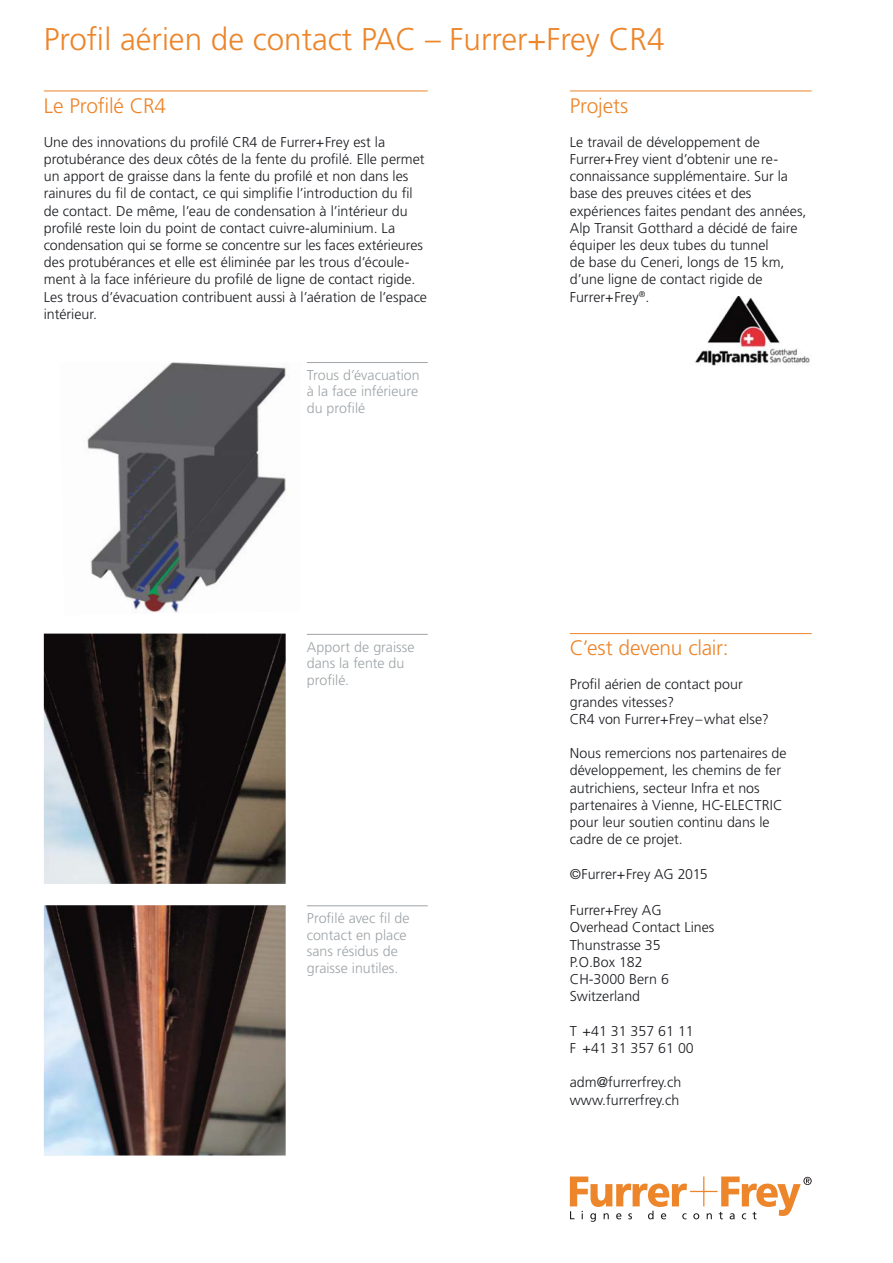
<style>
.page{position:relative;width:893px;height:1263px;background:#fff}
.page>*{position:absolute;margin:0;border:0;box-sizing:border-box;transform-origin:0 0}
.t1{font:300 31.35px "Frutiger";color:#ed852a}
.t2{font:300 21px "Frutiger";letter-spacing:-.01em;color:#ed852a}
.t3{font:300 14.25px/17.2px "Frutiger";color:#1a1c20}
.t4{font:300 14.25px/16.5px "Frutiger";color:#9fa4a8}
</style>
<div class="page">
<img style="left:44px;top:634px;width:242px;height:250px">
<img style="left:44px;top:905px;width:242px;height:251px">
<img style="left:87px;top:362px;width:199px;height:251px">
<img style="left:695px;top:296px;width:115px;height:70px">
<hr style="left:570px;top:633px;width:242px;height:1px;background:#ed852a">
<hr style="left:570px;top:91px;width:242px;height:1px;background:#ed852a">
<hr style="left:44px;top:91px;width:384px;height:1px;background:#ed852a">
<hr style="left:307px;top:634px;width:121px;height:1px;background:#9fa4a8">
<hr style="left:307px;top:905px;width:121px;height:1px;background:#9fa4a8">
<hr style="left:307px;top:362px;width:121px;height:1px;background:#9fa4a8">
<hr style="left:703px;top:1176px;width:1px;height:30px;background:#ed852a">
<svg style="left:570px;top:1177px;width:242px;height:45px"></svg>
<h1 class="t1" style="left:44px;top:26px;width:622px">Profil aérien de contact PAC – Furrer+Frey CR4</h1>
<h2 class="t2" style="left:44px;top:97px;width:124px">Le Profilé CR4</h2>
<p class="t3" style="left:44px;top:134px;width:385px">Une des innovations du profilé CR4 de Furrer+Frey est la protubérance des deux côtés de la fente du profilé. Elle permet un apport de graisse dans la fente du profilé et non dans les rainures du fil de contact, ce qui simplifie l’introduction du fil de contact. De même, l’eau de condensation à l’intérieur du profilé reste loin du point de contact cuivre-aluminium. La condensation qui se forme se concentre sur les faces extérieures des protubérances et elle est éliminée par les trous d’écoule&shy;ment à la face inférieure du profilé de ligne de contact rigide.<br>Les trous d’évacuation contribuent aussi à l’aération de l’espace intérieur.</p>
<p class="t4" style="left:307px;top:368px;width:114px;text-align:justify">Trous d’évacuation à la face inférieure du profilé</p>
<p class="t4" style="left:307px;top:640px;width:109px">Apport de graisse dans la fente du profilé.</p>
<p class="t4" style="left:307px;top:911px;width:104px">Profilé avec fil de contact en place sans résidus de graisse inutiles.</p>
<h2 class="t2" style="left:570px;top:97px;width:60px">Projets</h2>
<p class="t3" style="left:570px;top:134px;width:238px">Le travail de développement de<br>Furrer+Frey vient d’obtenir une re&shy;connaissance supplémentaire. Sur la base des preuves citées et des expériences faites pendant des années,<br>Alp Transit Gotthard a décidé de faire équiper les deux tubes du tunnel<br>de base du Ceneri, longs de 15 km, d’une ligne de contact rigide de<br>Furrer+Frey<sup>®</sup>.</p>
<h2 class="t2" style="left:570px;top:639px;width:160px">C’est devenu clair:</h2>
<p class="t3" style="left:570px;top:677px;width:201px">Profil aérien de contact pour grandes vitesses?<br>CR4 von Furrer+Frey – what else?</p>
<p class="t3" style="left:570px;top:746px;width:218px">Nous remercions nos partenaires de développement, les chemins de fer autrichiens, secteur Infra et nos partenaires à Vienne, HC-ELECTRIC pour leur soutien continu dans le cadre de ce projet.</p>
<p class="t3" style="left:570px;top:866px;width:139px">©Furrer+Frey AG 2015</p>
<p class="t3" style="left:570px;top:903px;width:146px">Furrer+Frey AG<br>Overhead Contact Lines<br>Thunstrasse 35<br>P.O.Box 182<br>CH-3000 Bern 6<br>Switzerland</p>
<p class="t3" style="left:570px;top:1023px;width:125px">T +41 31 357 61 11<br>F +41 31 357 61 00</p>
<p class="t3" style="left:570px;top:1075px;width:113px">adm@furrerfrey.ch www.furrerfrey.ch</p>
</div>
